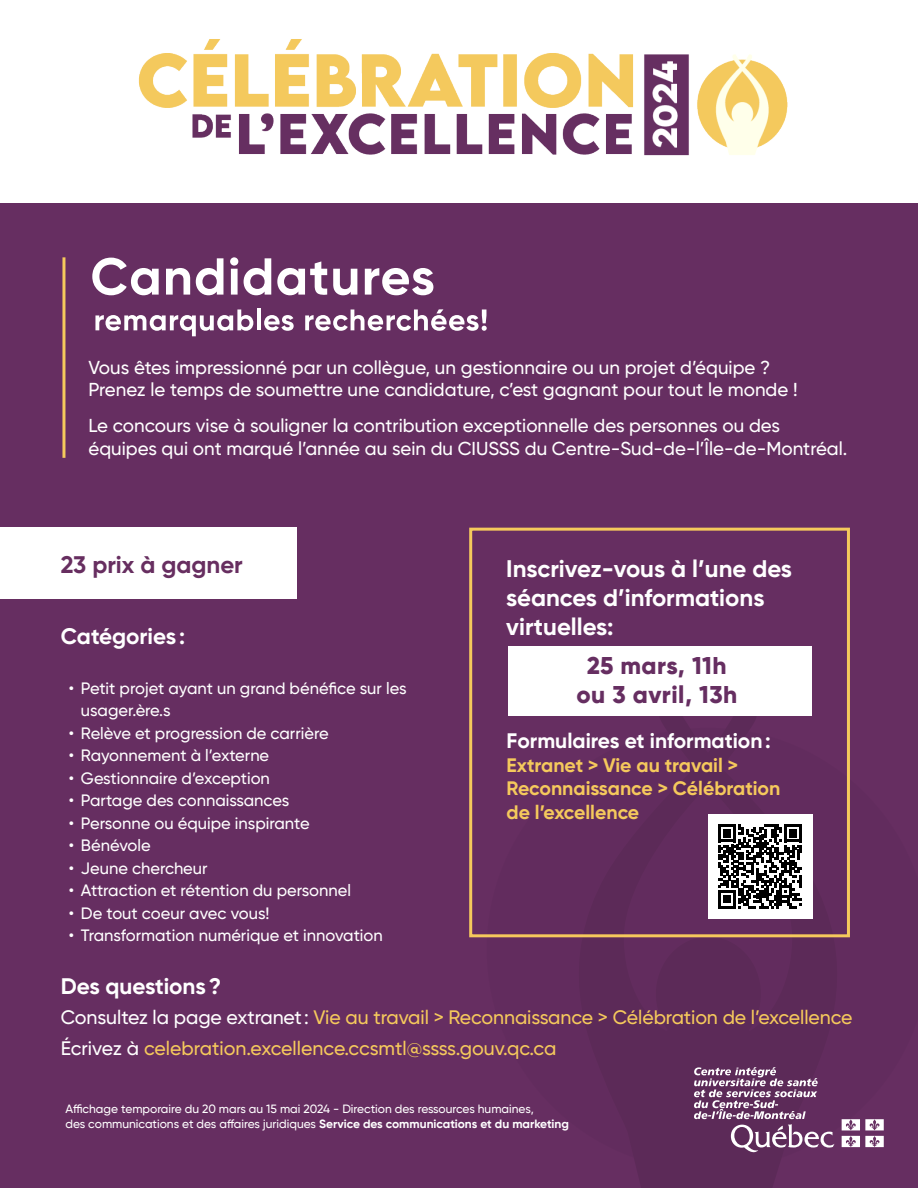
<style>
.page{position:relative;width:918px;height:1188px;background:#fff}
.page>*{position:absolute;margin:0;border:0;box-sizing:border-box;transform-origin:0 0}
.t1{font:800 24.3px/29.1px "Gilroy";letter-spacing:.02em;color:#662e61;text-align:center}
.t2{font:700 24px/28.8px "Gilroy";color:#fff}
.t3{font:700 24px "Gilroy";color:#672e60}
.t4{font:700 22.5px "Gilroy";color:#fff}
.t5{font:700 21px "Gilroy";color:#fff}
.t6{font:500 19.5px/30.2px "Gilroy";letter-spacing:-.005em;color:#f5c95c}
.t7{font:700 19.5px/23.4px "Gilroy";color:#f5c95c}
.t8{font:500 18.75px/22.5px "Gilroy";color:#fff}
.t9{font:500 16.5px/22.5px "Gilroy";color:#fff}
.t10{font:500 12px/14.4px "Gilroy";color:#fff}
.s1{color:#fff}
.s2{font-weight:700}
</style>
<div class="page">
<div style="left:0;top:203px;width:918px;height:985px;background:#662e61"></div>
<svg style="left:556px;top:702px;width:304px;height:446px"></svg>
<svg style="left:92px;top:258px;width:67px;height:37px"></svg>
<svg style="left:166px;top:268px;width:24px;height:27px"></svg>
<svg style="left:196px;top:258px;width:27px;height:37px"></svg>
<svg style="left:230px;top:257px;width:8px;height:38px"></svg>
<svg style="left:244px;top:258px;width:27px;height:37px"></svg>
<svg style="left:277px;top:261px;width:50px;height:34px"></svg>
<svg style="left:333px;top:269px;width:24px;height:26px"></svg>
<svg style="left:365px;top:268px;width:68px;height:27px"></svg>
<svg style="left:95px;top:309px;width:158px;height:27px"></svg>
<hr style="left:257px;top:309px;width:4px;height:21px;background:#fff">
<svg style="left:264px;top:315px;width:30px;height:16px"></svg>
<svg style="left:305px;top:309px;width:182px;height:22px"></svg>
<hr style="left:62px;top:257px;width:3px;height:201px;background:#f5c95c">
<div style="left:0;top:528px;width:297px;height:71px;background:#fff"></div>
<svg style="left:694px;top:1067px;width:140px;height:86px"></svg>
<svg style="left:842px;top:1119px;width:42px;height:11px"></svg>
<svg style="left:842px;top:1136px;width:42px;height:11px"></svg>
<div style="left:508px;top:646px;width:303px;height:70px;background:#fff"></div>
<div style="left:469px;top:528px;width:381px;height:409px;border:3px solid #f5c95c"></div>
<div style="left:708px;top:814px;width:104px;height:104px;background:#fff"></div>
<svg style="left:718px;top:824px;width:84px;height:84px"></svg>
<img style="left:138px;top:39px;width:650px;height:117px">
<p class="t8" style="left:88px;top:356px;width:711px">Vous êtes impressionné par un collègue, un gestionnaire ou un projet d’équipe ?<br>Prenez le temps de soumettre une candidature, c’est gagnant pour tout le monde !</p>
<p class="t8" style="left:88px;top:414px;width:761px">Le concours vise à souligner la contribution exceptionnelle des personnes ou des équipes qui ont marqué l’année au sein du CIUSSS du Centre-Sud-de-l’Île-de-Montréal.</p>
<h2 class="t3" style="left:61px;top:549px;width:184px">23 prix à gagner</h2>
<h2 class="t2" style="left:506px;top:554px;width:287px">Inscrivez-vous à l’une des séances d’informations virtuelles:</h2>
<h3 class="t4" style="left:61px;top:622px;width:126px">Catégories :</h3>
<p class="t9" style="left:81px;top:677px;width:327px;text-indent:-12px">• Petit projet ayant un grand bénéfice sur les usager.ère.s</p>
<p class="t9" style="left:69px;top:722px;width:261px">• Relève et progression de carrière</p>
<p class="t9" style="left:69px;top:744px;width:202px">• Rayonnement à l’externe</p>
<p class="t9" style="left:69px;top:767px;width:202px">• Gestionnaire d’exception</p>
<p class="t9" style="left:69px;top:789px;width:222px">• Partage des connaissances</p>
<p class="t9" style="left:69px;top:812px;width:242px">• Personne ou équipe inspirante</p>
<p class="t9" style="left:69px;top:834px;width:83px">• Bénévole</p>
<p class="t9" style="left:69px;top:857px;width:140px">• Jeune chercheur</p>
<p class="t9" style="left:69px;top:879px;width:284px">• Attraction et rétention du personnel</p>
<p class="t9" style="left:69px;top:902px;width:202px">• De tout coeur avec vous!</p>
<p class="t9" style="left:69px;top:924px;width:315px">• Transformation numérique et innovation</p>
<h3 class="t4" style="left:61px;top:972px;width:162px">Des questions?</h3>
<p class="t6" style="left:61px;top:1002px;width:793px"><span class="s1">Consultez la page extranet:</span> Vie au travail &gt; Reconnaissance &gt; Célébration de l’excellence<br><span class="s1">Écrivez à</span> celebration.excellence.ccsmtl@ssss.gouv.qc.ca</p>
<h1 class="t1" style="left:576px;top:651px;width:162px">25 mars, 11h ou 3 avril, 13h</h1>
<p class="t5" style="left:507px;top:728px;width:266px">Formulaires et information:</p>
<p class="t7" style="left:507px;top:753px;width:275px">Extranet &gt; Vie au travail &gt;<br>Reconnaissance &gt; Célébration de l’excellence</p>
<p class="t10" style="left:65px;top:1102px;width:505px">Affichage temporaire du 20 mars au 15 mai 2024 - Direction des ressources humaines,<br>des communications et des affaires juridiques <span class="s2">Service des communications et du marketing</span></p>
</div>
